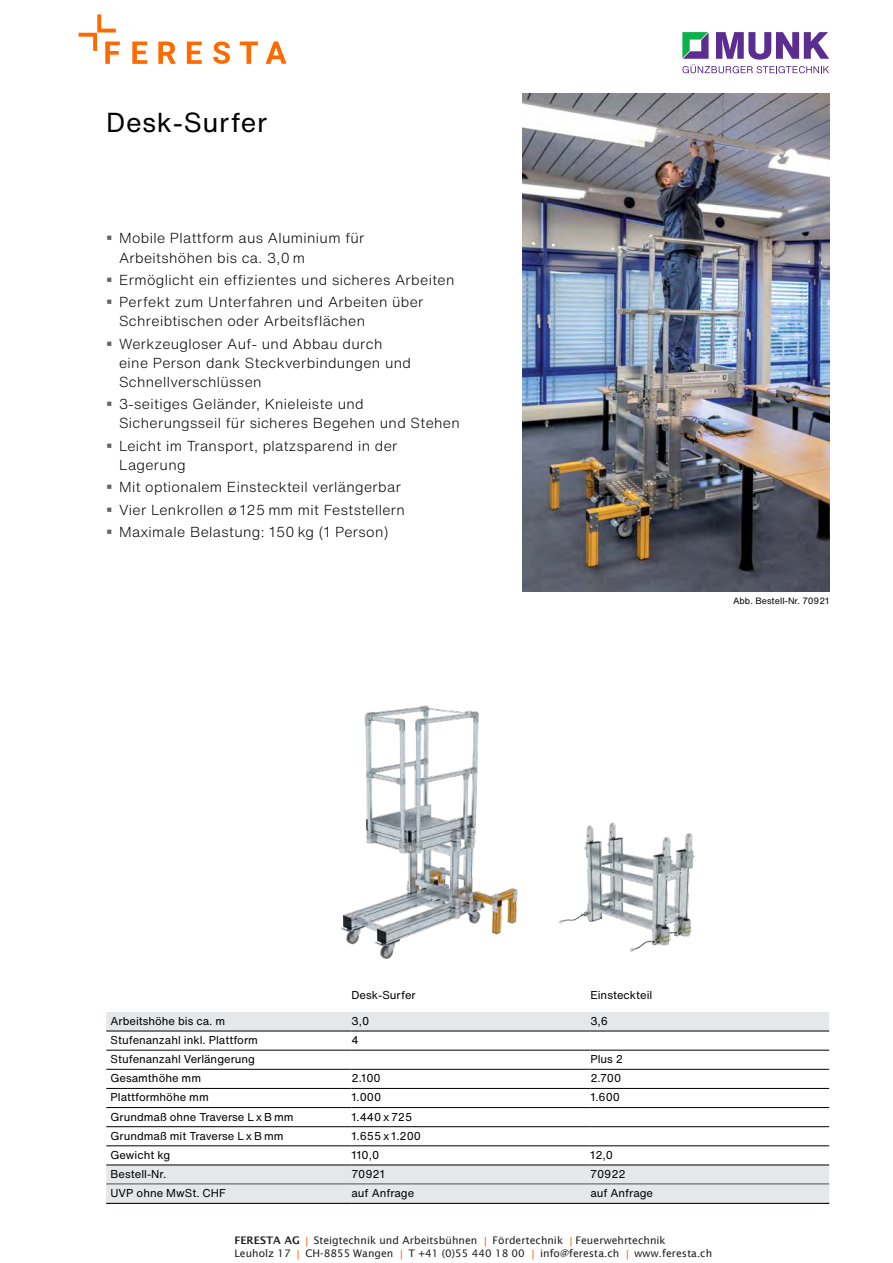
<style>
.page{position:relative;width:893px;height:1263px;background:#fff}
.page>*{position:absolute;margin:0;border:0;box-sizing:border-box;transform-origin:0 0}
.Inhaltsverzeichnis_18_22_schwarz_Unterka{font:27px "Helvetica Now Text";letter-spacing:.025em;color:#000}
.t1{font:300 14.25px/19.2px "Helvetica Now Text";letter-spacing:.025em;color:#000}
.t2{font:11.25px "Helvetica Now Text";color:#000}
.t3{font:10.5px/12.6px "Lucida Sans";letter-spacing:.005em;color:#231f20}
.Caption_6_8{font:9px "Helvetica Now Text";color:#000}
.s1{font-weight:600}
.s2{font-family:"Gill Sans";color:#fe5b00}
</style>
<div class="page">
<img style="left:523px;top:94px;width:306px;height:497px">
<img style="left:341px;top:705px;width:177px;height:254px">
<img style="left:558px;top:822px;width:137px;height:130px">
<svg style="left:106px;top:1012px;width:723px;height:172px"></svg>
<hr style="left:106px;top:1031px;width:245px;height:1px;background:#000">
<hr style="left:351px;top:1031px;width:239px;height:1px;background:#000">
<hr style="left:590px;top:1031px;width:239px;height:1px;background:#000">
<hr style="left:106px;top:1050px;width:245px;height:1px;background:#000">
<hr style="left:351px;top:1050px;width:239px;height:1px;background:#000">
<hr style="left:590px;top:1050px;width:239px;height:1px;background:#000">
<hr style="left:106px;top:1069px;width:245px;height:1px;background:#000">
<hr style="left:351px;top:1069px;width:239px;height:1px;background:#000">
<hr style="left:590px;top:1069px;width:239px;height:1px;background:#000">
<hr style="left:106px;top:1088px;width:245px;height:1px;background:#000">
<hr style="left:351px;top:1088px;width:239px;height:1px;background:#000">
<hr style="left:590px;top:1088px;width:239px;height:1px;background:#000">
<hr style="left:106px;top:1107px;width:245px;height:1px;background:#000">
<hr style="left:351px;top:1107px;width:239px;height:1px;background:#000">
<hr style="left:590px;top:1107px;width:239px;height:1px;background:#000">
<hr style="left:106px;top:1126px;width:245px;height:1px;background:#000">
<hr style="left:351px;top:1126px;width:239px;height:1px;background:#000">
<hr style="left:590px;top:1126px;width:239px;height:1px;background:#000">
<hr style="left:106px;top:1145px;width:245px;height:1px;background:#000">
<hr style="left:351px;top:1145px;width:239px;height:1px;background:#000">
<hr style="left:590px;top:1145px;width:239px;height:1px;background:#000">
<hr style="left:106px;top:1165px;width:245px;height:1px;background:#000">
<hr style="left:351px;top:1165px;width:239px;height:1px;background:#000">
<hr style="left:590px;top:1165px;width:239px;height:1px;background:#000">
<svg style="left:682px;top:32px;width:147px;height:41px"></svg>
<svg style="left:106px;top:1184px;width:723px;height:19px;background:#e0e1e2"></svg>
<hr style="left:106px;top:1203px;width:246px;height:1px;background:#000">
<hr style="left:351px;top:1203px;width:239px;height:1px;background:#000">
<hr style="left:590px;top:1203px;width:239px;height:1px;background:#000">
<svg style="left:132px;top:42px;width:15px;height:22px"></svg>
<svg style="left:158px;top:42px;width:18px;height:22px"></svg>
<svg style="left:187px;top:42px;width:15px;height:22px"></svg>
<svg style="left:213px;top:41px;width:17px;height:23px"></svg>
<svg style="left:240px;top:42px;width:18px;height:22px"></svg>
<svg style="left:266px;top:41px;width:21px;height:23px"></svg>
<svg style="left:79px;top:14px;width:41px;height:50px"></svg>
<p class="Inhaltsverzeichnis_18_22_schwarz_Unterka" style="left:106px;top:102px;width:162px">Desk-Surfer</p>
<p class="t1" style="left:119px;top:228px;width:247px">Mobile Plattform aus Aluminium für<br>Arbeitshöhen bis ca. 3,0 m</p>
<p class="t1" style="left:119px;top:270px;width:337px">Ermöglicht ein effizientes und sicheres Arbeiten</p>
<p class="t1" style="left:119px;top:292px;width:306px">Perfekt zum Unterfahren und Arbeiten über<br>Schreibtischen oder Arbeitsflächen</p>
<p class="t1" style="left:119px;top:334px;width:293px">Werkzeugloser Auf- und Abbau durch eine Person dank Steckverbindungen und<br>Schnellverschlüssen</p>
<p class="t1" style="left:119px;top:394px;width:342px">3-seitiges Geländer, Knieleiste und<br>Sicherungsseil für sicheres Begehen und Stehen</p>
<p class="t1" style="left:119px;top:436px;width:280px">Leicht im Transport, platzsparend in der<br>Lagerung</p>
<p class="t1" style="left:119px;top:477px;width:283px">Mit optionalem Einsteckteil verlängerbar</p>
<p class="t1" style="left:119px;top:499px;width:287px">Vier Lenkrollen ø 125 mm mit Feststellern</p>
<p class="t1" style="left:119px;top:522px;width:271px">Maximale Belastung: 150 kg (1 Person)</p>
<p class="Caption_6_8" style="left:733px;top:594px;width:98px">Abb. Bestell-Nr. 70921</p>
<p class="t2" style="left:351px;top:987px;width:66px">Desk-Surfer</p>
<p class="t2" style="left:590px;top:987px;width:63px">Einsteckteil</p>
<p class="t2" style="left:111px;top:1012px;width:116px">Arbeitshöhe bis ca. m</p>
<p class="t2" style="left:351px;top:1012px;width:19px">3,0</p>
<p class="t2" style="left:590px;top:1012px;width:19px">3,6</p>
<p class="t2" style="left:111px;top:1031px;width:149px">Stufenanzahl inkl. Plattform</p>
<p class="t2" style="left:351px;top:1031px;width:9px">4</p>
<p class="t2" style="left:111px;top:1051px;width:146px">Stufenanzahl Verlängerung</p>
<p class="t2" style="left:590px;top:1051px;width:34px">Plus 2</p>
<p class="t2" style="left:111px;top:1070px;width:92px">Gesamthöhe mm</p>
<p class="t2" style="left:351px;top:1070px;width:31px">2.100</p>
<p class="t2" style="left:590px;top:1070px;width:32px">2.700</p>
<p class="t2" style="left:111px;top:1089px;width:100px">Plattformhöhe mm</p>
<p class="t2" style="left:351px;top:1089px;width:31px">1.000</p>
<p class="t2" style="left:590px;top:1089px;width:31px">1.600</p>
<p class="t2" style="left:111px;top:1108px;width:184px">Grundmaß ohne Traverse L x B mm</p>
<p class="t2" style="left:351px;top:1108px;width:62px">1.440 x 725</p>
<p class="t2" style="left:111px;top:1127px;width:174px">Grundmaß mit Traverse L x B mm</p>
<p class="t2" style="left:351px;top:1127px;width:71px">1.655 x 1.200</p>
<p class="t2" style="left:111px;top:1146px;width:61px">Gewicht kg</p>
<p class="t2" style="left:351px;top:1146px;width:29px">110,0</p>
<p class="t2" style="left:590px;top:1146px;width:24px">12,0</p>
<p class="t2" style="left:110px;top:1165px;width:57px">Bestell-Nr.</p>
<p class="t2" style="left:351px;top:1165px;width:35px">70921</p>
<p class="t2" style="left:590px;top:1165px;width:37px">70922</p>
<p class="t2" style="left:202px;top:1184px;width:26px">Euro</p>
<p class="t2" style="left:590px;top:1184px;width:64px">auf Anfrage</p>
<p class="t2" style="left:111px;top:1184px;width:117px">UVP ohne MwSt. CHF</p>
<p class="t2" style="left:351px;top:1184px;width:64px">auf Anfrage</p>
<p class="t3" style="left:234px;top:1234px;width:479px"><span class="s1">FERESTA AG</span> <span class="s2">|</span> Steigtechnik und Arbeitsbühnen <span class="s2">|</span> Fördertechnik <span class="s2">|</span> Feuerwehrtechnik<br>Leuholz 17 <span class="s2">|</span> CH-8855 Wangen <span class="s2">|</span> T +41 (0)55 440 18 00 <span class="s2">|</span> info@feresta.ch <span class="s2">|</span> www.feresta.ch</p>
</div>
